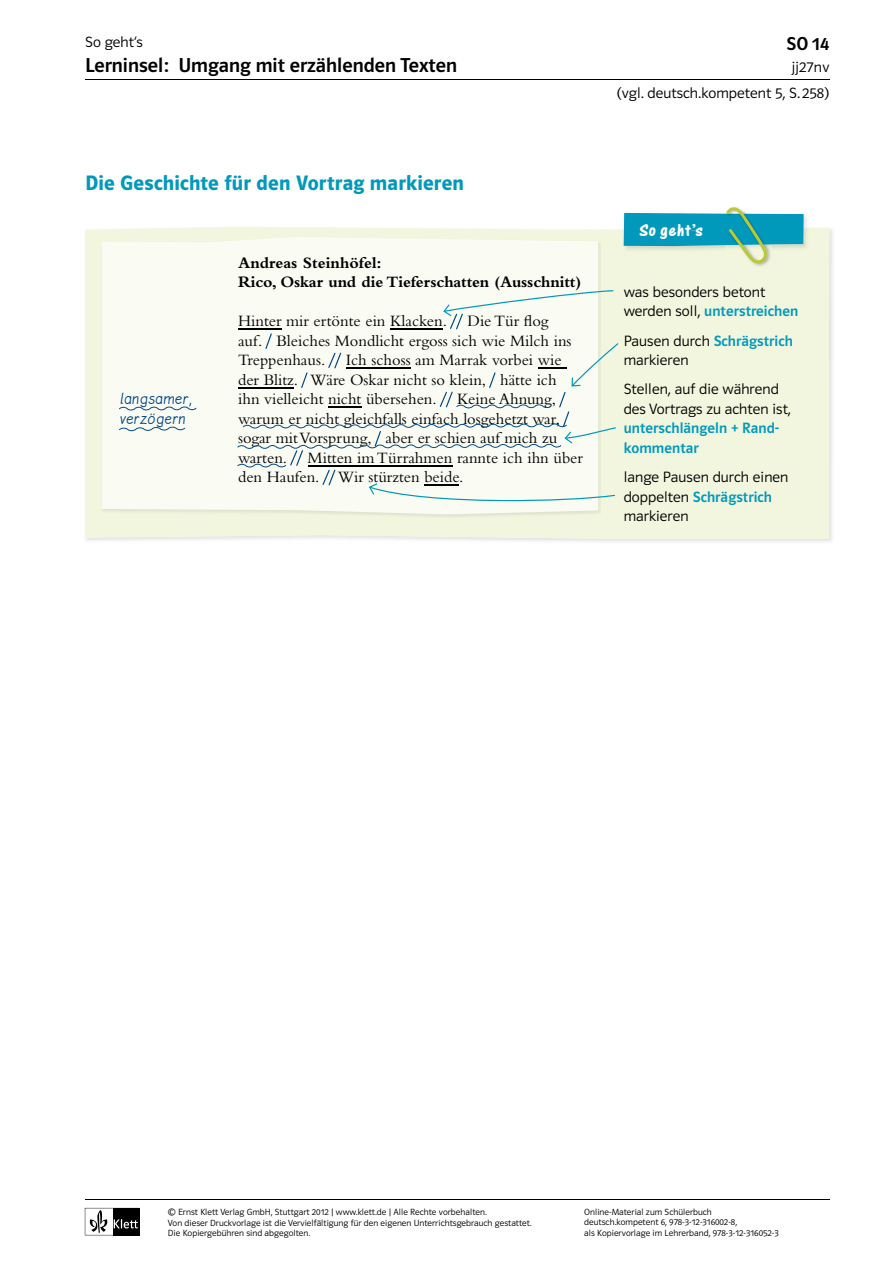
<style>
.page{position:relative;width:893px;height:1263px;background:#fff}
.page>*{position:absolute;margin:0;border:0;box-sizing:border-box;transform-origin:0 0}
.t1{font:21px "Polo ST11 K Hfett";letter-spacing:.01em;color:#0099bc}
.t2{font:20.25px "Polo ST11 K Krftg";color:#000}
.t3{font:18.75px "Polo ST11 K Krftg";color:#000}
.t4{font:18px "One Stroke Script Bold Plain";letter-spacing:.04em;color:#fff}
.t5{font:17.25px/19.5px "Lemme Script";letter-spacing:.02em;color:#004884}
.t6{font:16.5px/19.5px "Bembo";color:#000}
.t7{font:700 16.5px/19.5px "Bembo";letter-spacing:-.01em;color:#000}
.t8{font:15px/29.2px "Polo ST11 K Leicht";letter-spacing:.005em;color:#000}
.t9{font:15px/29.2px "Polo ST11 K Krftg";letter-spacing:.005em;color:#0099bc}
.t10{font:9px/10.5px "Polo ST11 K Leicht";letter-spacing:.005em;color:#000}
.s1{font-family:"Polo ST11 K Leicht";color:#000}
</style>
<div class="page">
<svg style="left:85px;top:1208px;width:54px;height:27px"></svg>
<hr style="left:85px;top:79px;width:744px;height:1px;background:#000">
<hr style="left:85px;top:1199px;width:744px;height:1px;background:#000">
<div style="left:85px;top:227px;width:744px;height:312px;background:#f3f6de"></div>
<div style="left:102px;top:237px;width:496px;height:277px;background:#fafbf3"></div>
<svg style="left:119px;top:427px;width:66px;height:4px"></svg>
<svg style="left:119px;top:406px;width:77px;height:4px"></svg>
<img style="left:725px;top:264px;width:46px;height:3px">
<svg style="left:622px;top:207px;width:187px;height:57px;background:#72c2c8"></svg>
<svg style="left:237px;top:290px;width:381px;height:211px"></svg>
<p class="t8" style="left:85px;top:27px;width:59px">So geht‘s</p>
<p class="t3" style="left:786px;top:33px;width:44px">SO 14</p>
<p class="t2" style="left:85px;top:54px;width:374px">Lerninsel: Umgang mit erzählenden Texten</p>
<p class="t8" style="left:792px;top:53px;width:39px">jj27nv</p>
<p class="t1" style="left:85px;top:171px;width:380px">Die Geschichte für den Vortrag markieren</p>
<p class="t5" style="left:121px;top:390px;width:74px">langsamer, verzögern</p>
<p class="t7" style="left:238px;top:253px;width:345px">Andreas Steinhöfel:<br>Rico, Oskar und die Tieferschatten (Ausschnitt)</p>
<p class="t6" style="left:238px;top:311px;width:346px">Hinter mir ertönte ein Klacken. Die Tür flog<br>auf. Bleiches Mondlicht ergoss sich wie Milch ins Treppenhaus. Ich schoss am Marrak vorbei wie der Blitz. Wäre Oskar nicht so klein, hätte ich<br>ihn vielleicht nicht übersehen. Keine Ahnung, warum er nicht gleichfalls einfach losgehetzt war, sogar mit Vorsprung, aber er schien auf mich zu warten. Mitten im Türrahmen rannte ich ihn über den Haufen. Wir stürzten beide.</p>
<p class="t8" style="left:617px;top:79px;width:214px">(vgl. deutsch.kompetent 5, S. 258)</p>
<p class="t4" style="left:639px;top:220px;width:65px">So geht’s</p>
<p class="t8" style="left:624px;top:277px;width:143px">was besonders betont</p>
<p class="t9" style="left:624px;top:297px;width:176px"><span class="s1">werden soll,</span> unterstreichen<br><span class="s1">Pausen durch</span> Schrägstrich</p>
<p class="t8" style="left:624px;top:346px;width:157px">markieren<br>Stellen, auf die während</p>
<p class="t8" style="left:624px;top:394px;width:169px">des Vortrags zu achten ist,</p>
<p class="t9" style="left:624px;top:419px;width:157px;line-height:19.5px">unterschlängeln + Rand&shy;kommentar</p>
<p class="t8" style="left:624px;top:463px;width:166px">lange Pausen durch einen</p>
<p class="t9" style="left:624px;top:482px;width:150px"><span class="s1">doppelten</span> Schrägstrich</p>
<p class="t8" style="left:624px;top:502px;width:66px">markieren</p>
<p class="t10" style="left:168px;top:1207px;width:365px">© Ernst Klett Verlag GmbH, Stuttgart 2012 | www.klett.de | Alle Rechte vorbehalten.<br>Von dieser Druckvorlage ist die Vervielfältigung für den eigenen Unterrichtsgebrauch gestattet.<br>Die Kopiergebühren sind abgegolten.</p>
<p class="t10" style="left:584px;top:1206px;width:196px">Online-Material zum Schülerbuch deutsch.kompetent 6, 978-3-12-316002-8,<br>als Kopiervorlage im Lehrerband, 978-3-12-316052-3</p>
</div>
